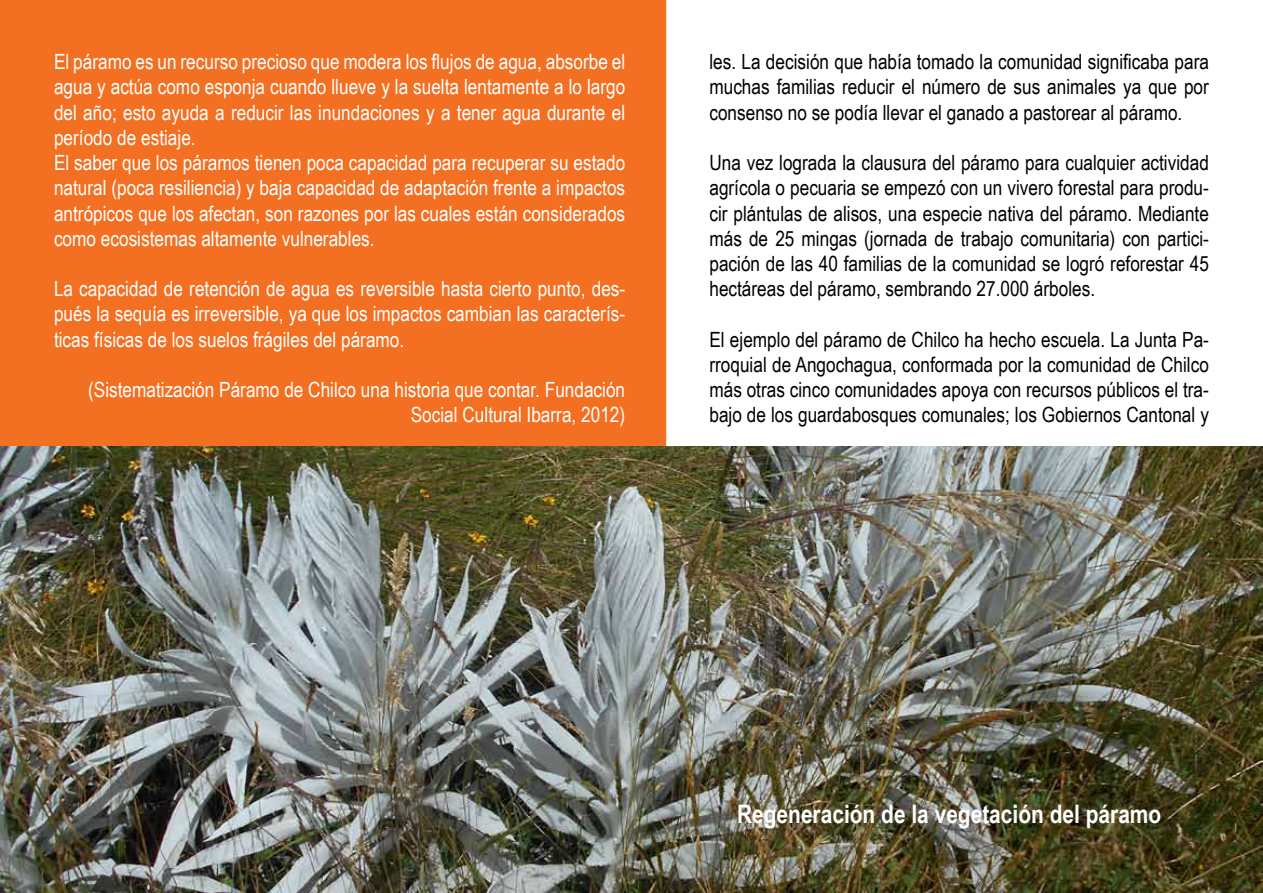
<style>
.page{position:relative;width:1263px;height:893px;background:#fff}
.page>*{position:absolute;margin:0;border:0;box-sizing:border-box;transform-origin:0 0}
.t1{font:700 25.5px "Arial Narrow";color:#fff}
.t2{font:21px/25.2px "Arial Narrow";color:#000;text-align:justify}
.t3{font:21px/25.2px "Arial Narrow";color:#fff}
</style>
<div class="page">
<div style="left:1px;top:1px;width:664px;height:445px;background:#f36f21"></div>
<div style="left:0;top:0;width:666px;height:446px;border:2px solid #f36f21"></div>
<img style="left:0;top:446px;width:1263px;height:447px">
<p class="t3" style="left:54px;top:49px;width:573px">El páramo es un recurso precioso que modera los flujos de agua, absorbe el agua y actúa como esponja cuando llueve y la suelta lentamente a lo largo del año; esto ayuda a reducir las inundaciones y a tener agua durante el período de estiaje.<br>El saber que los páramos tienen poca capacidad para recuperar su estado natural (poca resiliencia) y baja capacidad de adaptación frente a impactos antrópicos que los afectan, son razones por las cuales están considerados como ecosistemas altamente vulnerables.</p>
<p class="t3" style="left:54px;top:275px;width:573px;text-align:justify">La capacidad de retención de agua es reversible hasta cierto punto, des&shy;pués la sequía es irreversible, ya que los impactos cambian las caracterís&shy;ticas físicas de los suelos frágiles del páramo.</p>
<p class="t3" style="left:88px;top:376px;width:539px;text-align:right">(Sistematización Páramo de Chilco una historia que contar. Fundación<br>Social Cultural Ibarra, 2012)</p>
<p class="t2" style="left:709px;top:49px;width:501px">les. La decisión que había tomado la comunidad significaba para muchas familias reducir el número de sus animales ya que por consenso no se podía llevar el ganado a pastorear al páramo.</p>
<p class="t2" style="left:709px;top:149px;width:501px">Una vez lograda la clausura del páramo para cualquier actividad agrícola o pecuaria se empezó con un vivero forestal para produ&shy;cir plántulas de alisos, una especie nativa del páramo. Mediante más de 25 mingas (jornada de trabajo comunitaria) con partici&shy;pación de las 40 familias de la comunidad se logró reforestar 45 hectáreas del páramo, sembrando 27.000 árboles.</p>
<p class="t2" style="left:709px;top:326px;width:501px">El ejemplo del páramo de Chilco ha hecho escuela. La Junta Pa&shy;rroquial de Angochagua, conformada por la comunidad de Chilco más otras cinco comunidades apoya con recursos públicos el tra&shy;bajo de los guardabosques comunales; los Gobiernos Cantonal y</p>
<p class="t1" style="left:737px;top:795px;width:426px">Regeneración de la vegetación del páramo</p>
</div>
